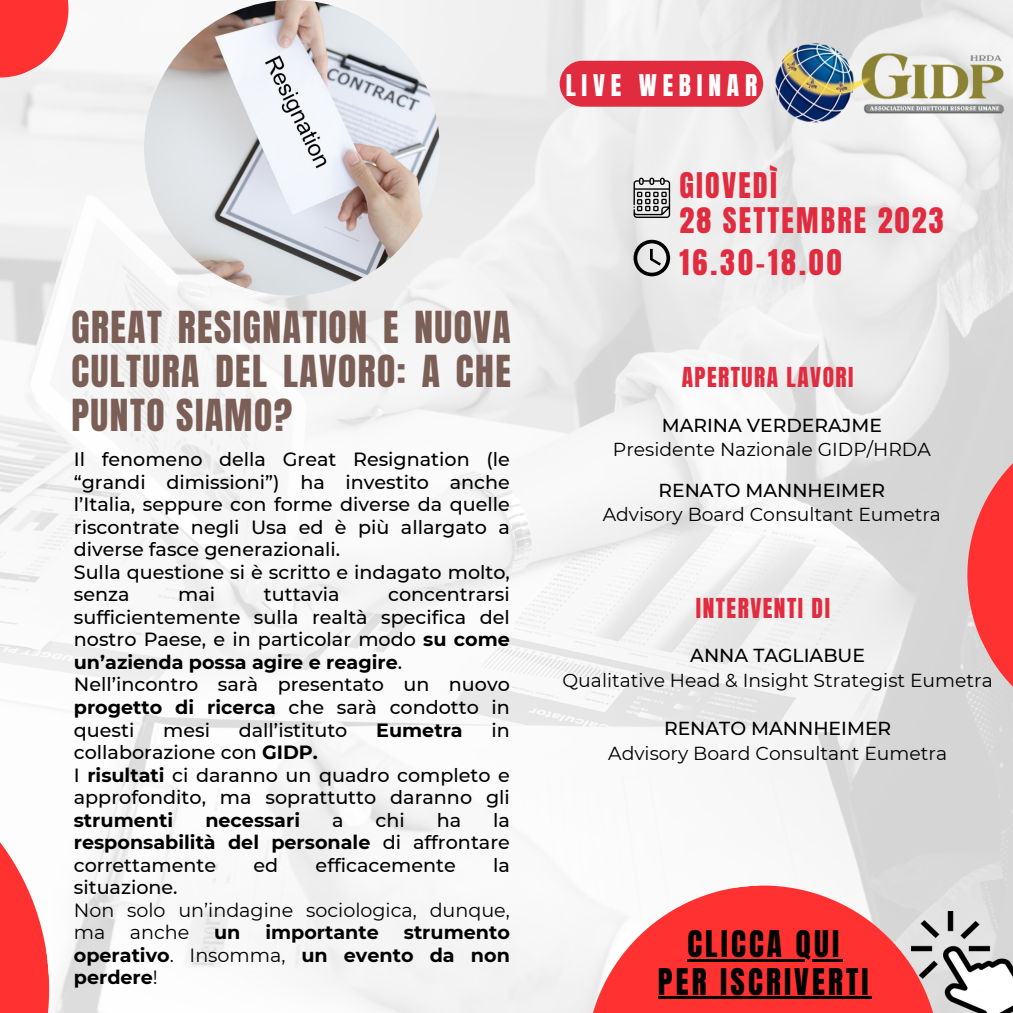
<style>
.page{position:relative;width:1013px;height:1013px;background:#fff}
.page>*{position:absolute;margin:0;border:0;box-sizing:border-box;transform-origin:0 0}
.t1{font:37.5px/44px "Anton";letter-spacing:.04em;color:#7b5f57;text-align:justify}
.t2{font:31.25px/37.5px "Anton";letter-spacing:.1em;color:#000;text-align:center}
.t3{font:30px/35.1px "Anton";letter-spacing:.075em;color:#e12c40}
.t4{font:25.38px "Anton";letter-spacing:.225em;color:#fff}
.t5{font:23.38px "Anton";letter-spacing:.065em;color:#e12c40}
.t6{font:500 19.12px/22.5px "Montserrat";color:#000}
.t7{font:700 19.12px/22.5px "Montserrat";color:#000;text-align:justify}
.t8{font:19.12px/22.5px "Montserrat";color:#000}
.t9{font:18.75px "Montserrat";color:#000}
.t10{font:500 18.75px "Montserrat";color:#000}
.s1{font-weight:700}
.s2{font-weight:400}
</style>
<div class="page">
<img style="left:0;top:0;width:1012px;height:1012px">
<svg style="left:967px;top:415px;width:45px;height:320px;background:#e98b8b"></svg>
<svg style="left:0;top:745px;width:49px;height:267px"></svg>
<svg style="left:0;top:0;width:68px;height:78px"></svg>
<img style="left:940px;top:911px;width:72px;height:101px">
<div style="left:559px;top:61px;width:204px;height:46px;background:#e12c40;border-radius:23px"></div>
<svg style="left:633px;top:178px;width:37px;height:40px"></svg>
<svg style="left:633px;top:240px;width:37px;height:36px"></svg>
<img style="left:766px;top:38px;width:246px;height:90px">
<svg style="left:585px;top:885px;width:355px;height:127px;fill:#ff3131"></svg>
<hr style="left:687px;top:959px;width:155px;height:2px;background:#000">
<hr style="left:658px;top:996px;width:213px;height:3px;background:#000">
<img style="left:144px;top:0;width:295px;height:295px;border-radius:50%">
<h1 class="t1" style="left:71px;top:308px;width:441px">GREAT RESIGNATION E NUOVA CULTURA DEL LAVORO: A CHE PUNTO SIAMO?</h1>
<p class="t6" style="left:74px;top:447px;width:437px">Il fenomeno della Great Resignation (le “grandi dimissioni”) ha investito anche l’Italia, seppure con forme diverse da quelle riscontrate negli Usa ed è più allargato a diverse fasce generazionali.<br>Sulla questione si è scritto e indagato molto, senza</p>
<p class="t6" style="left:74px;top:582px;width:437px;text-indent:314px">concentrarsi sufficientemente sulla realtà specifica del nostro Paese, e in particolar modo <span class="s1">su come un’azienda possa agire e reagire</span>.<br>Nell’incontro sarà presentato un nuovo <span class="s1">progetto di ricerca</span> che sarà condotto in questi</p>
<p class="t6" style="left:178px;top:582px;width:38px">mai</p>
<p class="t6" style="left:264px;top:582px;width:77px">tuttavia</p>
<p class="t6" style="left:163px;top:717px;width:48px">mesi</p>
<p class="t6" style="left:239px;top:717px;width:110px">dall’istituto</p>
<p class="t7" style="left:376px;top:717px;width:88px">Eumetra</p>
<p class="t6" style="left:491px;top:717px;width:20px">in</p>
<p class="t6" style="left:74px;top:740px;width:437px">collaborazione con <span class="s1">GIDP.<br></span>I <span class="s1">risultati</span> ci daranno un quadro completo e approfondito, ma soprattutto daranno gli</p>
<p class="t7" style="left:74px;top:807px;width:101px">strumenti</p>
<p class="t7" style="left:205px;top:807px;width:96px">necessari</p>
<p class="t6" style="left:332px;top:807px;width:13px">a</p>
<p class="t6" style="left:375px;top:807px;width:31px">chi</p>
<p class="t6" style="left:437px;top:807px;width:26px">ha</p>
<p class="t6" style="left:74px;top:807px;width:437px;text-align:justify;text-indent:419px">la <span class="s1">responsabilità del personale</span> di affrontare correttamente</p>
<p class="t6" style="left:253px;top:852px;width:26px">ed</p>
<p class="t6" style="left:316px;top:852px;width:142px">efficacemente</p>
<p class="t6" style="left:493px;top:852px;width:18px">la</p>
<p class="t6" style="left:74px;top:875px;width:105px">situazione.</p>
<p class="t8" style="left:74px;top:897px;width:437px">Non solo un’indagine sociologica, dunque, ma</p>
<p class="t8" style="left:130px;top:920px;width:61px">anche</p>
<p class="t7" style="left:214px;top:920px;width:28px">un</p>
<p class="t7" style="left:265px;top:920px;width:115px">importante</p>
<p class="t7" style="left:74px;top:920px;width:437px;text-indent:330px">strumento operativo<span class="s2">. Insomma,</span> un evento da non perdere<span class="s2">!</span></p>
<h3 class="t4" style="left:566px;top:72px;width:193px">LIVE WEBINAR</h3>
<h3 class="t3" style="left:679px;top:170px;width:266px">GIOVEDÌ<br>28 SETTEMBRE 2023</h3>
<h3 class="t3" style="left:679px;top:247px;width:164px">16.30-18.00</h3>
<p class="t5" style="left:681px;top:366px;width:173px">APERTURA LAVORI</p>
<p class="t10" style="left:662px;top:412px;width:222px">MARINA VERDERAJME</p>
<p class="t9" style="left:613px;top:437px;width:319px">Presidente Nazionale GIDP/HRDA</p>
<p class="t10" style="left:658px;top:477px;width:228px">RENATO MANNHEIMER</p>
<p class="t9" style="left:602px;top:501px;width:340px">Advisory Board Consultant Eumetra</p>
<p class="t5" style="left:696px;top:596px;width:135px">INTERVENTI DI</p>
<p class="t10" style="left:690px;top:642px;width:176px">ANNA TAGLIABUE</p>
<p class="t9" style="left:562px;top:667px;width:432px">Qualitative Head &amp; Insight Strategist Eumetra</p>
<p class="t10" style="left:664px;top:715px;width:229px">RENATO MANNHEIMER</p>
<p class="t9" style="left:608px;top:740px;width:340px">Advisory Board Consultant Eumetra</p>
<h2 class="t2" style="left:658px;top:927px;width:212px">CLICCA QUI<br>PER ISCRIVERTI</h2>
</div>
